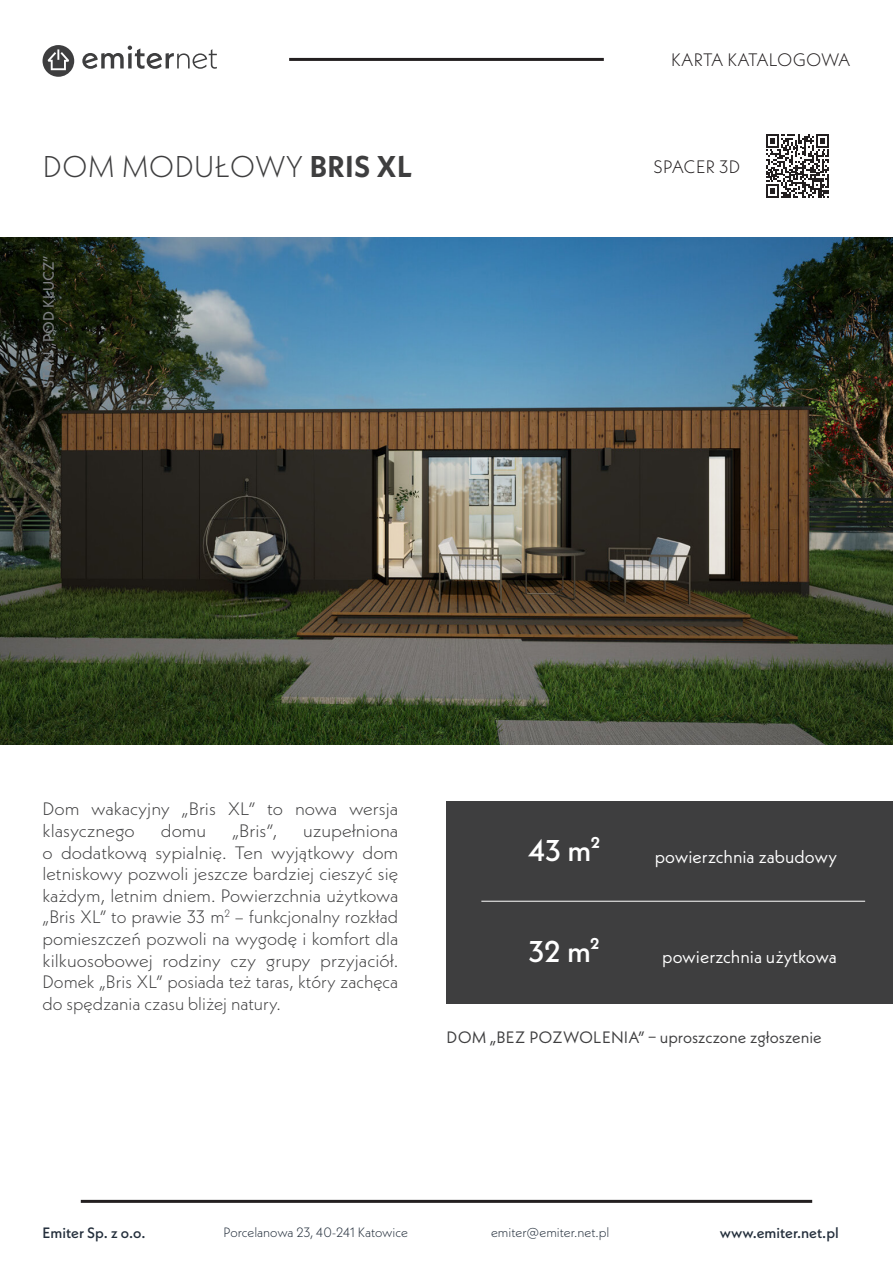
<style>
.page{position:relative;width:893px;height:1263px;background:#fff}
.page>*{position:absolute;margin:0;border:0;box-sizing:border-box;transform-origin:0 0}
.t1{font:300 30px "Neue Kabel";letter-spacing:.01em;color:#3e3e3f}
.t2{font:500 30px "Neue Kabel";letter-spacing:-.02em;color:#fff}
.t3{font:300 18px/21.6px "Neue Kabel";color:#3e3e3f;scale:1.05 1}
.t4{font:18px "Neue Kabel";color:#fff}
.t5{font:300 18px "Neue Kabel";letter-spacing:.005em;color:#231f20}
.t6{font:16.5px "Neue Kabel";color:#3e3e3f}
.t7{font:500 15px "Neue Kabel";color:#232e3b}
.t8{font:15px "Neue Kabel";letter-spacing:.01em;color:#808285}
.t9{font:300 13.5px "Neue Kabel";color:#232e3b}
.s1{font-weight:700}
</style>
<div class="page">
<svg style="left:82px;top:46px;width:135px;height:23px"></svg>
<svg style="left:43px;top:45px;width:31px;height:32px"></svg>
<hr style="left:289px;top:58px;width:315px;height:3px;background:#231f20">
<hr style="left:81px;top:1200px;width:731px;height:3px;background:#231f20">
<div style="left:446px;top:802px;width:447px;height:202px;background:#3e3e3f"></div>
<img style="left:0;top:237px;width:893px;height:507px">
<hr style="left:481px;top:901px;width:384px;height:1px;background:#fff">
<svg style="left:766px;top:134px;width:63px;height:64px"></svg>
<p class="t1" style="left:43px;top:147px;width:371px">DOM MODUŁOWY <span class="s1">BRIS XL</span></p>
<p class="t8" style="left:39px;top:388px;width:134px;rotate:-90deg">STAN „POD KLUCZ”</p>
<p class="t5" style="left:671px;top:48px;width:181px">KARTA KATALOGOWA</p>
<p class="t5" style="left:654px;top:155px;width:88px">SPACER 3D</p>
<p class="t3" style="left:43px;top:798px;width:340px">Dom wakacyjny „Bris XL” to nowa wersja klasycznego</p>
<p class="t3" style="left:43px;top:820px;width:340px;text-align:justify;text-indent:260px">uzupełniona o dodatkową sypialnię. Ten wyjątkowy dom letniskowy pozwoli jeszcze bardziej cieszyć się każdym, letnim dniem. Powierzchnia użytkowa „Bris XL” to prawie 33 m<sup>2</sup> – funkcjonalny rozkład pomieszczeń pozwoli na wygodę i komfort dla kilkuosobowej rodziny czy grupy przyjaciół.<br>Domek „Bris XL” posiada też taras, który zachęca do spędzania czasu bliżej natury.</p>
<p class="t3" style="left:161px;top:820px;width:45px">domu</p>
<p class="t3" style="left:232px;top:820px;width:45px">„Bris”,</p>
<p class="t2" style="left:528px;top:832px;width:74px">43 m²</p>
<p class="t2" style="left:529px;top:932px;width:73px">32 m²</p>
<p class="t4" style="left:655px;top:845px;width:184px">powierzchnia zabudowy</p>
<p class="t4" style="left:662px;top:945px;width:176px">powierzchnia użytkowa</p>
<p class="t6" style="left:447px;top:1027px;width:377px">DOM „BEZ POZWOLENIA” – uproszczone zgłoszenie</p>
<p class="t7" style="left:43px;top:1223px;width:105px">Emiter Sp. z o.o.</p>
<p class="t9" style="left:224px;top:1224px;width:186px">Porcelanowa 23, 40-241 Katowice</p>
<p class="t9" style="left:491px;top:1224px;width:120px">emiter@emiter.net.pl</p>
<p class="t7" style="left:720px;top:1223px;width:120px">www.emiter.net.pl</p>
</div>
